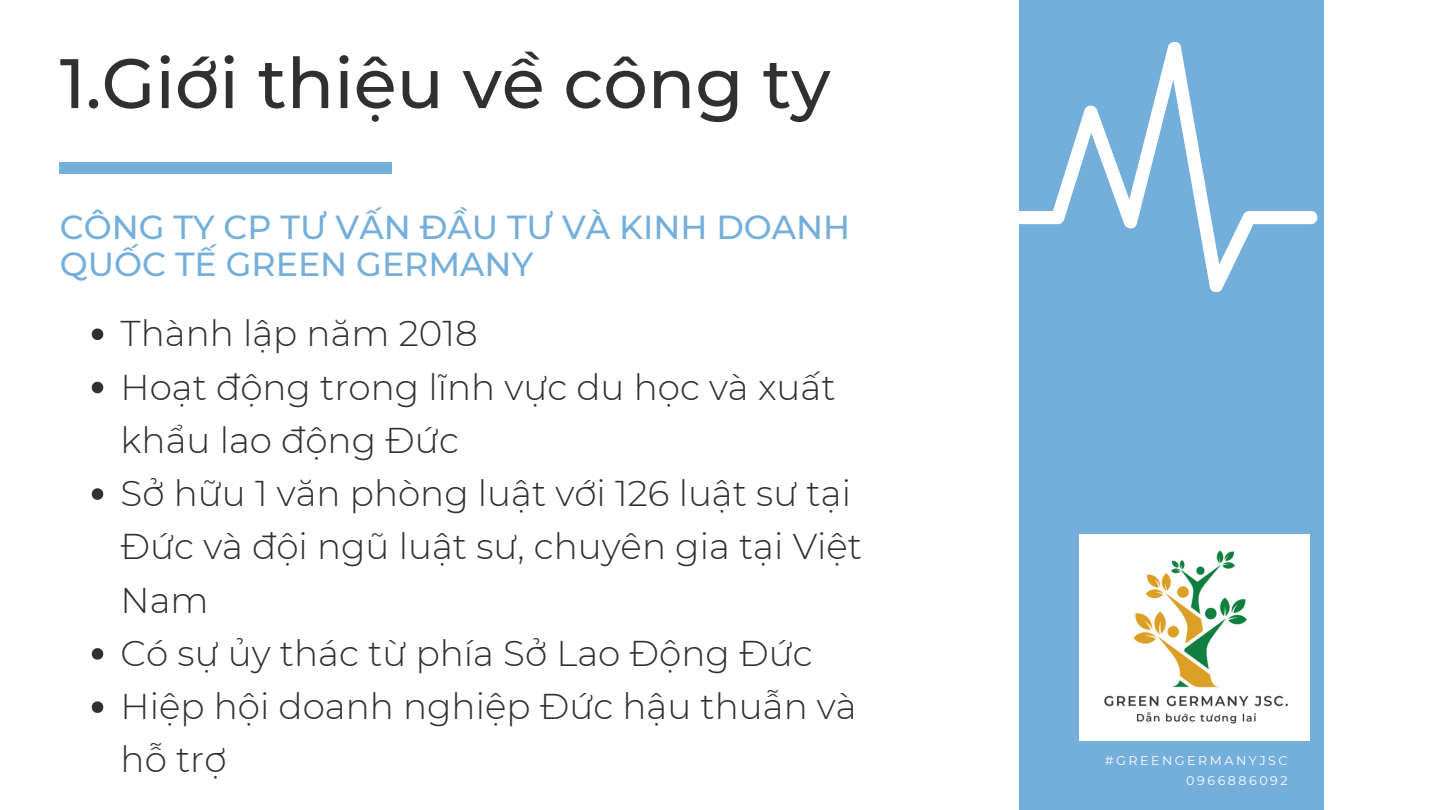
<style>
.page{position:relative;width:1440px;height:810px;background:#fff}
.page>*{position:absolute;margin:0;border:0;box-sizing:border-box;transform-origin:0 0}
.t1{font:500 69.9px "Montserrat";color:#303030}
.t2{font:300 35.8px/53.3px "Montserrat";color:#303030}
.t3{font:500 33.3px/36.2px "Montserrat";color:#74aedb}
.t4{font:12.7px/20.2px "Montserrat";letter-spacing:.2em;color:#fff;text-align:right}
</style>
<div class="page">
<div style="left:1019px;top:0;width:305px;height:810px;background:#74aedb"></div>
<svg style="left:1019px;top:42px;width:298px;height:250px"></svg>
<svg style="left:92px;top:328px;width:11px;height:12px"></svg>
<svg style="left:92px;top:382px;width:11px;height:11px"></svg>
<svg style="left:92px;top:488px;width:11px;height:12px"></svg>
<svg style="left:92px;top:648px;width:11px;height:12px"></svg>
<svg style="left:92px;top:701px;width:11px;height:12px"></svg>
<div style="left:60px;top:162px;width:332px;height:12px;background:#74aedb"></div>
<img style="left:1080px;top:535px;width:229px;height:205px">
<h1 class="t1" style="left:60px;top:40px;width:772px">1.Giới thiệu về công ty</h1>
<p class="t3" style="left:60px;top:209px;width:792px">CÔNG TY CP TƯ VẤN ĐẦU TƯ VÀ KINH DOANH<br>QUỐC TẾ GREEN GERMANY</p>
<p class="t2" style="left:121px;top:307px;width:743px">Thành lập năm 2018<br>Hoạt động trong lĩnh vực du học và xuất khẩu lao động Đức<br>Sở hữu 1 văn phòng luật với 126 luật sư tại<br>Đức và đội ngũ luật sư, chuyên gia tại Việt<br>Nam<br>Có sự ủy thác từ phía Sở Lao Động Đức<br>Hiệp hội doanh nghiệp Đức hậu thuẫn và hỗ trợ</p>
<p class="t4" style="left:1105px;top:751px;width:184px">#GREENGERMANYJSC<br>0966886092</p>
</div>
